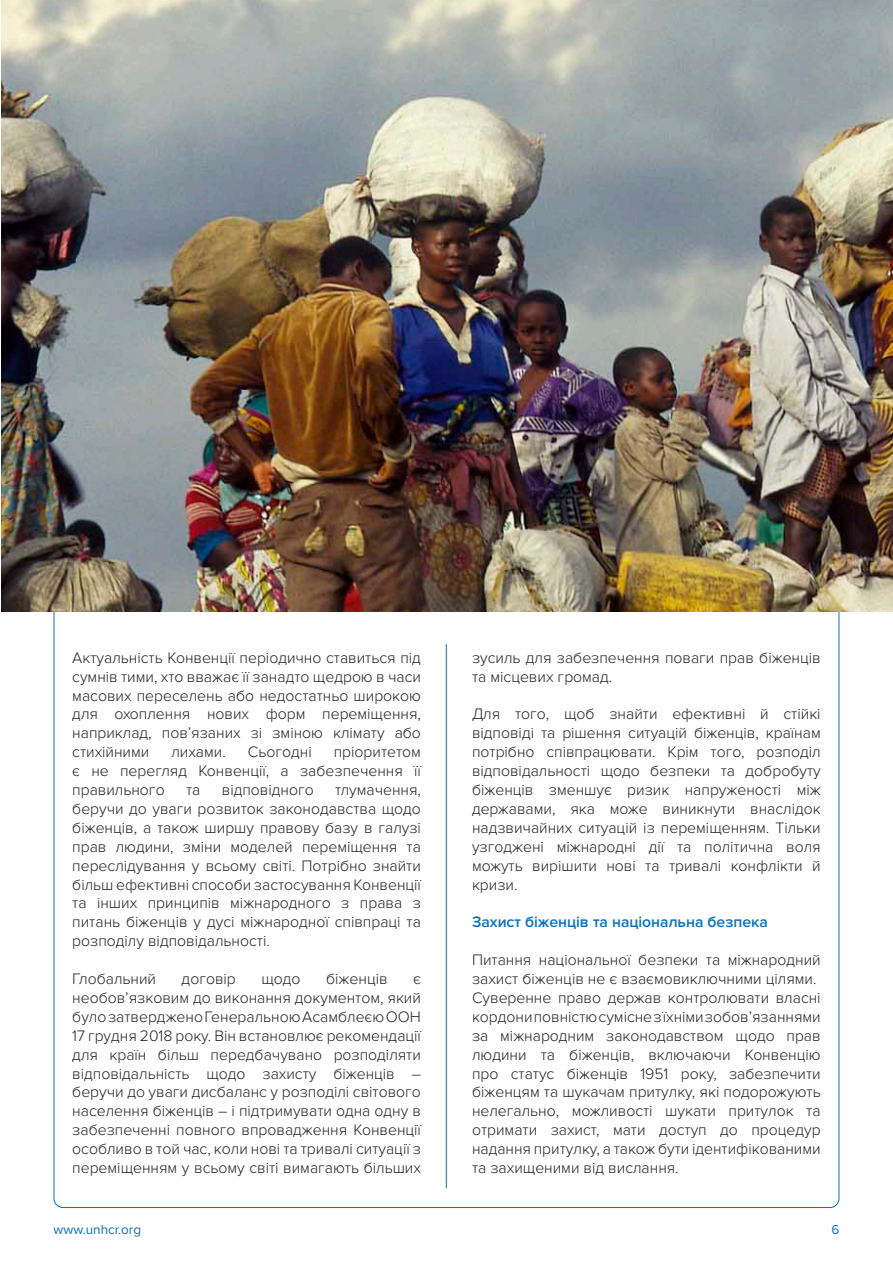
<style>
.page{position:relative;width:893px;height:1263px;background:#fff}
.page>*{position:absolute;margin:0;border:0;box-sizing:border-box;transform-origin:0 0}
.t1{font:300 15.75px/18.9px "Proxima Nova";color:#231f20;text-align:justify}
.t2{font:600 15.75px "Proxima Nova";color:#0b72ba}
.t3{font:13.5px "Proxima Nova";color:#0b72ba}
</style>
<div class="page">
<img style="left:2px;top:0;width:891px;height:612px">
<hr style="left:446px;top:644px;width:1px;height:544px;background:#0b72ba">
<p class="t1" style="left:72px;top:648px;width:350px">Актуальність Конвенції періодично ставиться під сумнів тими, хто вважає її занадто щедрою в часи масових переселень або недостатньо широкою для охоплення нових форм переміщення, наприклад, пов’язаних зі зміною клімату або стихійними</p>
<p class="t1" style="left:171px;top:743px;width:56px">лихами.</p>
<p class="t1" style="left:248px;top:743px;width:65px">Сьогодні</p>
<p class="t1" style="left:72px;top:743px;width:350px;text-indent:261px">пріоритетом є не перегляд Конвенції, а забезпечення її правильного</p>
<p class="t1" style="left:186px;top:780px;width:16px">та</p>
<p class="t1" style="left:222px;top:780px;width:93px">відповідного</p>
<p class="t1" style="left:72px;top:780px;width:350px;text-indent:263px">тлумачення, беручи до уваги розвиток законодавства щодо біженців, а також ширшу правову базу в галузі прав людини, зміни моделей переміщення та переслідування у всьому світі. Потрібно знайти більш ефективні способи застосування Конвенції та інших принципів міжнародного з права з питань біженців у дусі міжнародної співпраці та розподілу відповідальності.</p>
<p class="t1" style="left:72px;top:969px;width:85px">Глобальний</p>
<p class="t1" style="left:182px;top:969px;width:56px">договір</p>
<p class="t1" style="left:261px;top:969px;width:41px">щодо</p>
<p class="t1" style="left:326px;top:969px;width:63px">біженців</p>
<p class="t1" style="left:72px;top:969px;width:350px;text-indent:341px">є необов’язковим до виконання документом, який було затверджено Генеральною Асамблеєю ООН 17 грудня 2018 року. Він встановлює рекомендації для країн більш передбачувано розподіляти відповідальність щодо захисту біженців – беручи до уваги дисбаланс у розподілі світового населення біженців – і підтримувати одна одну в забезпеченні повного впровадження Конвенції особливо в той час, коли нові та тривалі ситуації з переміщенням у всьому світі вимагають більших</p>
<p class="t1" style="left:472px;top:648px;width:350px">зусиль для забезпечення поваги прав біженців та місцевих громад.</p>
<p class="t1" style="left:472px;top:705px;width:350px">Для того, щоб знайти ефективні й стійкі відповіді та рішення ситуацій біженців, країнам потрібно співпрацювати. Крім того, розподіл відповідальності щодо безпеки та добробуту біженців зменшує ризик напруженості між державами, яка може виникнути внаслідок надзвичайних ситуацій із переміщенням. Тільки узгоджені міжнародні дії та політична воля можуть вирішити нові та тривалі конфлікти й кризи.</p>
<p class="t2" style="left:472px;top:913px;width:297px">Захист біженців та національна безпека</p>
<p class="t1" style="left:472px;top:951px;width:350px">Питання національної безпеки та міжнародний захист біженців не є взаємовиключними цілями.</p>
<p class="t1" style="left:472px;top:988px;width:350px">Суверенне право держав контролювати власні кордони повністю сумісне з їхніми зобов’язаннями за міжнародним законодавством щодо прав людини та біженців, включаючи Конвенцію про статус біженців 1951 року, забезпечити біженцям та шукачам притулку, які подорожують нелегально, можливості шукати притулок та отримати захист, мати доступ до процедур надання притулку, а також бути ідентифікованими та захищеними від вислання.</p>
<p class="t3" style="left:54px;top:1221px;width:89px">www.unhcr.org</p>
<p class="t3" style="left:831px;top:1221px;width:9px">6</p>
</div>
